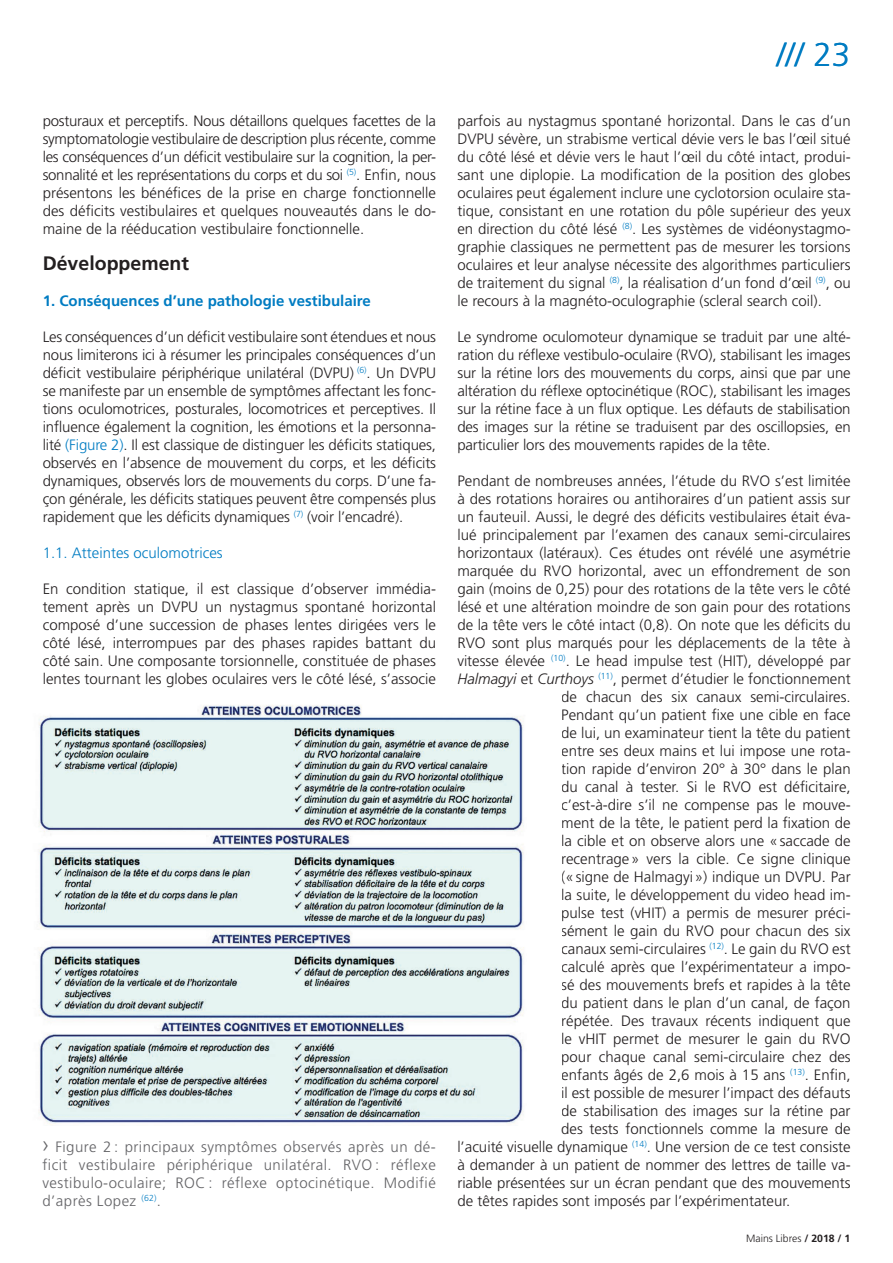
<style>
.page{position:relative;width:893px;height:1263px;background:#fff}
.page>*{position:absolute;margin:0;border:0;box-sizing:border-box;transform-origin:0 0}
.t1{font:300 33px "Frutiger";color:#007cc2}
.t2{font:700 19.5px "Frutiger";color:#231f20}
.t3{font:700 15.15px "Frutiger";color:#007cc2}
.t4{font:300 15px/18px "Frutiger";color:#231f20;text-align:justify}
.t5{font:300 15px/18px "Frutiger";letter-spacing:.03em;color:#636366;text-align:justify}
.t6{font:300 15px "Frutiger";color:#007cc2}
.t7{font:300 10.5px "Frutiger";color:#231f20}
.s1{color:#007cc2}
.s2{font-size:22.5px}
.s3{font-style:italic}
.s4{font-weight:700}
</style>
<div class="page">
<img style="left:38px;top:705px;width:486px;height:420px">
<p class="t4" style="left:43px;top:112px;width:395px">posturaux et perceptifs. Nous détaillons quelques facettes de la symptomatologie vestibulaire de description plus récente, comme les conséquences d’un déficit vestibulaire sur la cognition, la per&shy;sonnalité et les représentations du corps et du soi <sup>(5)</sup>. Enfin, nous présentons les bénéfices de la prise en charge fonctionnelle des déficits vestibulaires et quelques nouveautés dans le do&shy;maine de la rééducation vestibulaire fonctionnelle.</p>
<h2 class="t2" style="left:43px;top:252px;width:148px">Développement</h2>
<p class="t3" style="left:43px;top:292px;width:330px">1. Conséquences d’une pathologie vestibulaire</p>
<p class="t4" style="left:43px;top:328px;width:395px">Les conséquences d’un déficit vestibulaire sont étendues et nous nous limiterons ici à résumer les principales conséquences d’un déficit vestibulaire périphérique unilatéral (DVPU) <sup>(6)</sup>. Un DVPU se manifeste par un ensemble de symptômes affectant les fonc&shy;tions oculomotrices, posturales, locomotrices et perceptives. Il influence également la cognition, les émotions et la personna&shy;lité <span class="s1">(Figure 2)</span>. Il est classique de distinguer les déficits statiques, observés en l’absence de mouvement du corps, et les déficits dynamiques, observés lors de mouvements du corps. D’une fa&shy;çon générale, les déficits statiques peuvent être compensés plus rapidement que les déficits dynamiques <sup>(7)</sup> (voir l’encadré).</p>
<p class="t6" style="left:43px;top:544px;width:182px">1.1. Atteintes oculomotrices</p>
<p class="t4" style="left:43px;top:580px;width:395px">En condition statique, il est classique d’observer immédia&shy;tement après un DVPU un nystagmus spontané horizontal composé d’une succession de phases lentes dirigées vers le côté lésé, interrompues par des phases rapides battant du côté sain. Une composante torsionnelle, constituée de phases lentes tournant les globes oculaires vers le côté lésé, s’associe</p>
<p class="t5" style="left:43px;top:1138px;width:395px"><span class="s2">›</span> Figure 2 : principaux symptômes observés après un dé&shy;ficit vestibulaire périphérique unilatéral. RVO : réflexe vestibulo-oculaire; ROC : réflexe optocinétique. Modifié d’après Lopez <sup>(62)</sup>.</p>
<h1 class="t1" style="left:777px;top:36px;width:75px">/// 23</h1>
<p class="t4" style="left:457px;top:112px;width:395px">parfois au nystagmus spontané horizontal. Dans le cas d’un DVPU sévère, un strabisme vertical dévie vers le bas l’œil situé du côté lésé et dévie vers le haut l’œil du côté intact, produi&shy;sant une diplopie. La modification de la position des globes oculaires peut également inclure une cyclotorsion oculaire sta&shy;tique, consistant en une rotation du pôle supérieur des yeux en direction du côté lésé <sup>(8)</sup>. Les systèmes de vidéonystagmo&shy;graphie classiques ne permettent pas de mesurer les torsions oculaires et leur analyse nécessite des algorithmes particuliers de traitement du signal <sup>(8)</sup>, la réalisation d’un fond d’œil <sup>(9)</sup>, ou le recours à la magnéto-oculographie (scleral search coil).</p>
<p class="t4" style="left:457px;top:328px;width:395px">Le syndrome oculomoteur dynamique se traduit par une alté&shy;ration du réflexe vestibulo-oculaire (RVO), stabilisant les images sur la rétine lors des mouvements du corps, ainsi que par une altération du réflexe optocinétique (ROC), stabilisant les images sur la rétine face à un flux optique. Les défauts de stabilisation des images sur la rétine se traduisent par des oscillopsies, en particulier lors des mouvements rapides de la tête.</p>
<p class="t4" style="left:457px;top:472px;width:395px">Pendant de nombreuses années, l’étude du RVO s’est limitée</p>
<p class="t4" style="left:457px;top:490px;width:395px">à des rotations horaires ou antihoraires d’un patient assis sur</p>
<p class="t4" style="left:457px;top:508px;width:395px">un fauteuil. Aussi, le degré des déficits vestibulaires était éva-</p>
<p class="t4" style="left:457px;top:526px;width:395px">lué principalement par l’examen des canaux semi-circulaires</p>
<p class="t4" style="left:457px;top:544px;width:395px">horizontaux (latéraux). Ces études ont révélé une asymétrie</p>
<p class="t4" style="left:457px;top:562px;width:395px">marquée du RVO horizontal, avec un effondrement de son</p>
<p class="t4" style="left:457px;top:580px;width:395px">gain (moins de 0,25) pour des rotations de la tête vers le côté</p>
<p class="t4" style="left:457px;top:598px;width:395px">lésé et une altération moindre de son gain pour des rotations</p>
<p class="t4" style="left:457px;top:616px;width:395px">de la tête vers le côté intact (0,8). On note que les déficits du</p>
<p class="t4" style="left:457px;top:634px;width:395px">RVO sont plus marqués pour les déplacements de la tête à</p>
<p class="t4" style="left:457px;top:652px;width:395px">vitesse élevée <sup>(10)</sup>. Le head impulse test (HIT), développé par</p>
<p class="t4" style="left:457px;top:670px;width:395px"><span class="s3">Halmagyi</span> et <span class="s3">Curthoys</span> <sup>(11)</sup>, permet d’étudier le fonctionnement</p>
<p class="t4" style="left:561px;top:688px;width:291px">de chacun des six canaux semi-circulaires.</p>
<p class="t4" style="left:561px;top:706px;width:291px">Pendant qu’un patient fixe une cible en face</p>
<p class="t4" style="left:561px;top:724px;width:291px">de lui, un examinateur tient la tête du patient</p>
<p class="t4" style="left:561px;top:742px;width:291px">entre ses deux mains et lui impose une rota-</p>
<p class="t4" style="left:561px;top:760px;width:291px">tion rapide d’environ 20° à 30° dans le plan</p>
<p class="t4" style="left:561px;top:778px;width:291px">du canal à tester. Si le RVO est déficitaire,</p>
<p class="t4" style="left:561px;top:796px;width:291px">c’est-à-dire s’il ne compense pas le mouve-</p>
<p class="t4" style="left:561px;top:814px;width:291px">ment de la tête, le patient perd la fixation de</p>
<p class="t4" style="left:561px;top:832px;width:291px">la cible et on observe alors une «saccade de</p>
<p class="t4" style="left:561px;top:850px;width:291px">recentrage» vers la cible. Ce signe clinique</p>
<p class="t4" style="left:561px;top:868px;width:291px">(«signe de Halmagyi») indique un DVPU. Par</p>
<p class="t4" style="left:561px;top:886px;width:291px">la suite, le développement du video head im-</p>
<p class="t4" style="left:561px;top:904px;width:291px">pulse test (vHIT) a permis de mesurer préci-</p>
<p class="t4" style="left:561px;top:922px;width:291px">sément le gain du RVO pour chacun des six</p>
<p class="t4" style="left:561px;top:940px;width:291px">canaux semi-circulaires <sup>(12)</sup>. Le gain du RVO est</p>
<p class="t4" style="left:561px;top:958px;width:291px">calculé après que l’expérimentateur a impo-</p>
<p class="t4" style="left:561px;top:976px;width:291px">sé des mouvements brefs et rapides à la tête</p>
<p class="t4" style="left:561px;top:994px;width:291px">du patient dans le plan d’un canal, de façon</p>
<p class="t4" style="left:561px;top:1012px;width:291px">répétée. Des travaux récents indiquent que</p>
<p class="t4" style="left:561px;top:1030px;width:291px">le vHIT permet de mesurer le gain du RVO</p>
<p class="t4" style="left:561px;top:1048px;width:291px">pour chaque canal semi-circulaire chez des</p>
<p class="t4" style="left:561px;top:1066px;width:291px">enfants âgés de 2,6 mois à 15 ans <sup>(13)</sup>. Enfin,</p>
<p class="t4" style="left:561px;top:1084px;width:291px">il est possible de mesurer l’impact des défauts</p>
<p class="t4" style="left:561px;top:1102px;width:291px">de stabilisation des images sur la rétine par</p>
<p class="t4" style="left:561px;top:1120px;width:291px">des tests fonctionnels comme la mesure de</p>
<p class="t4" style="left:457px;top:1138px;width:395px">l’acuité visuelle dynamique <sup>(14)</sup>. Une version de ce test consiste</p>
<p class="t4" style="left:457px;top:1156px;width:395px">à demander à un patient de nommer des lettres de taille va-</p>
<p class="t4" style="left:457px;top:1174px;width:395px">riable présentées sur un écran pendant que des mouvements</p>
<p class="t4" style="left:457px;top:1192px;width:334px">de têtes rapides sont imposés par l’expérimentateur.</p>
<p class="t7" style="left:746px;top:1232px;width:106px">Mains Libres <span class="s4">/ 2018 / 1</span></p>
</div>
